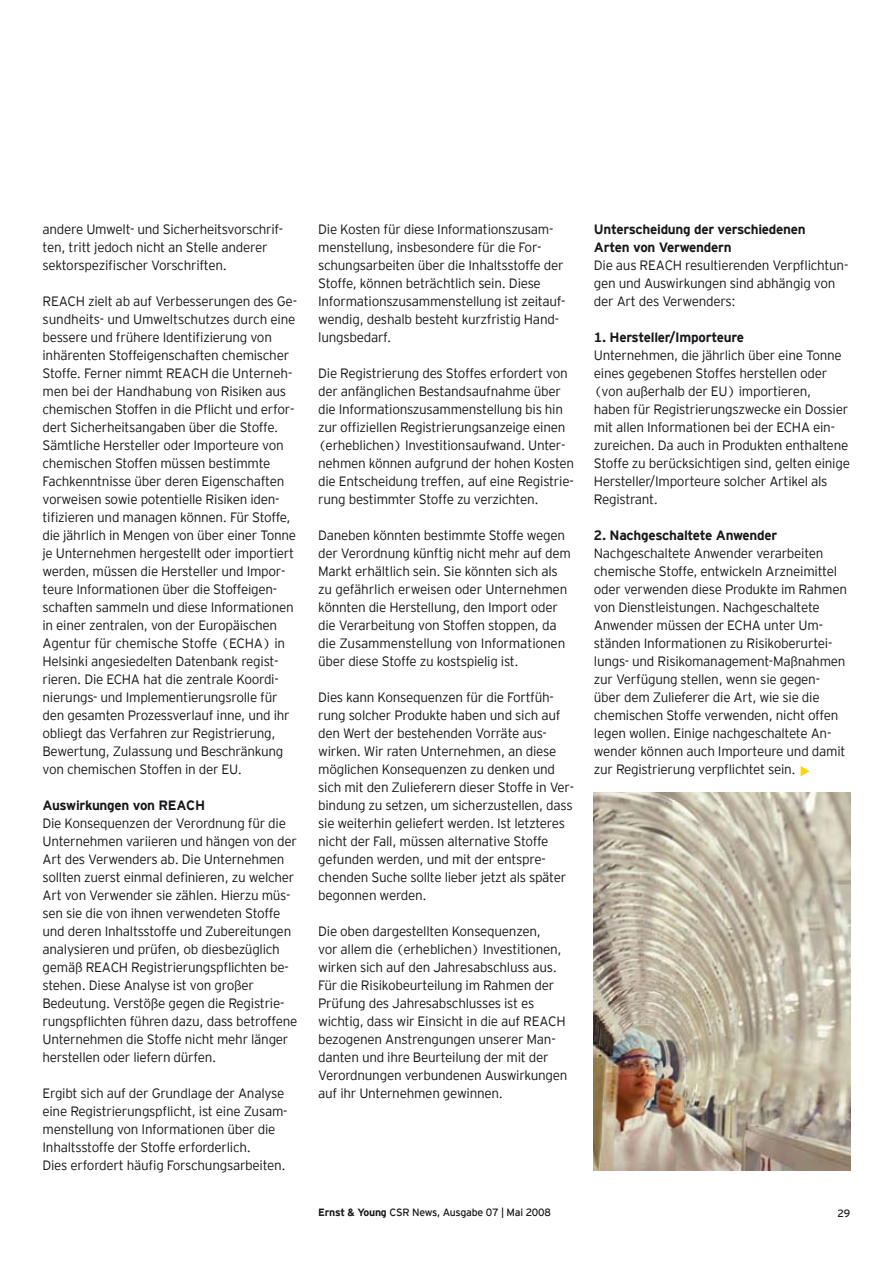
<style>
.page{position:relative;width:893px;height:1263px;background:#fff}
.page>*{position:absolute;margin:0;border:0;box-sizing:border-box;transform-origin:0 0}
.t1{font:300 30px "EY Interstate";color:#ffd500}
.t2{font:300 13.5px/18px "EY Interstate";letter-spacing:-.02em;color:#1a171b}
.t3{font:700 13.5px/18px "EY Interstate";letter-spacing:-.02em;color:#1a171b}
.t4{font:10.5px "EY Interstate";letter-spacing:-.02em;color:#1a171b}
.s1{font-weight:700}
</style>
<div class="page">
<img style="left:594px;top:792px;width:256px;height:378px">
<p class="t2" style="left:43px;top:219px;width:242px">andere Umwelt- und Sicherheitsvorschrif&shy;ten, tritt jedoch nicht an Stelle anderer sektorspezifischer Vorschriften.</p>
<p class="t2" style="left:43px;top:291px;width:256px">REACH zielt ab auf Verbesserungen des Ge&shy;sundheits- und Umweltschutzes durch eine bessere und frühere Identifizierung von inhärenten Stoffeigenschaften chemischer Stoffe. Ferner nimmt REACH die Unterneh&shy;men bei der Handhabung von Risiken aus chemischen Stoffen in die Pflicht und erfor&shy;dert Sicherheitsangaben über die Stoffe.<br>Sämtliche Hersteller oder Importeure von chemischen Stoffen müssen bestimmte Fachkenntnisse über deren Eigenschaften vorweisen sowie potentielle Risiken iden&shy;tifizieren und managen können. Für Stoffe, die jährlich in Mengen von über einer Tonne je Unternehmen hergestellt oder importiert werden, müssen die Hersteller und Impor&shy;teure Informationen über die Stoffeigen&shy;schaften sammeln und diese Informationen in einer zentralen, von der Europäischen Agentur für chemische Stoffe (ECHA) in Helsinki angesiedelten Datenbank regist&shy;rieren. Die ECHA hat die zentrale Koordi&shy;nierungs- und Implementierungsrolle für den gesamten Prozessverlauf inne, und ihr obliegt das Verfahren zur Registrierung, Bewertung, Zulassung und Beschränkung von chemischen Stoffen in der EU.</p>
<p class="t3" style="left:43px;top:795px;width:164px">Auswirkungen von REACH</p>
<p class="t2" style="left:43px;top:813px;width:256px">Die Konsequenzen der Verordnung für die Unternehmen variieren und hängen von der Art des Verwenders ab. Die Unternehmen sollten zuerst einmal definieren, zu welcher Art von Verwender sie zählen. Hierzu müs&shy;sen sie die von ihnen verwendeten Stoffe und deren Inhaltsstoffe und Zubereitungen analysieren und prüfen, ob diesbezüglich gemäß REACH Registrierungspflichten be&shy;stehen. Diese Analyse ist von großer Bedeutung. Verstöße gegen die Registrie&shy;rungspflichten führen dazu, dass betroffene Unternehmen die Stoffe nicht mehr länger herstellen oder liefern dürfen.</p>
<p class="t2" style="left:43px;top:1083px;width:246px">Ergibt sich auf der Grundlage der Analyse eine Registrierungspflicht, ist eine Zusam&shy;menstellung von Informationen über die Inhaltsstoffe der Stoffe erforderlich.<br>Dies erfordert häufig Forschungsarbeiten.</p>
<p class="t2" style="left:318px;top:219px;width:249px">Die Kosten für diese Informationszusam&shy;menstellung, insbesondere für die For&shy;schungsarbeiten über die Inhaltsstoffe der Stoffe, können beträchtlich sein. Diese Informationszusammenstellung ist zeitauf&shy;wendig, deshalb besteht kurzfristig Hand&shy;lungsbedarf.</p>
<p class="t2" style="left:318px;top:363px;width:257px">Die Registrierung des Stoffes erfordert von der anfänglichen Bestandsaufnahme über die Informationszusammenstellung bis hin zur offiziellen Registrierungsanzeige einen (erheblichen) Investitionsaufwand. Unter&shy;nehmen können aufgrund der hohen Kosten die Entscheidung treffen, auf eine Registrie&shy;rung bestimmter Stoffe zu verzichten.</p>
<p class="t2" style="left:318px;top:525px;width:254px">Daneben könnten bestimmte Stoffe wegen der Verordnung künftig nicht mehr auf dem Markt erhältlich sein. Sie könnten sich als zu gefährlich erweisen oder Unternehmen könnten die Herstellung, den Import oder die Verarbeitung von Stoffen stoppen, da die Zusammenstellung von Informationen über diese Stoffe zu kostspielig ist.</p>
<p class="t2" style="left:318px;top:687px;width:258px">Dies kann Konsequenzen für die Fortfüh&shy;rung solcher Produkte haben und sich auf den Wert der bestehenden Vorräte aus&shy;wirken. Wir raten Unternehmen, an diese möglichen Konsequenzen zu denken und sich mit den Zulieferern dieser Stoffe in Ver&shy;bindung zu setzen, um sicherzustellen, dass sie weiterhin geliefert werden. Ist letzteres nicht der Fall, müssen alternative Stoffe gefunden werden, und mit der entspre&shy;chenden Suche sollte lieber jetzt als später begonnen werden.</p>
<p class="t2" style="left:318px;top:921px;width:251px">Die oben dargestellten Konsequenzen,<br>vor allem die (erheblichen) Investitionen, wirken sich auf den Jahresabschluss aus.<br>Für die Risikobeurteilung im Rahmen der Prüfung des Jahresabschlusses ist es wichtig, dass wir Einsicht in die auf REACH bezogenen Anstrengungen unserer Man&shy;danten und ihre Beurteilung der mit der Verordnungen verbundenen Auswirkungen auf ihr Unternehmen gewinnen.</p>
<p class="t3" style="left:594px;top:219px;width:213px">Unterscheidung der verschiedenen<br>Arten von Verwendern</p>
<p class="t2" style="left:594px;top:255px;width:256px">Die aus REACH resultierenden Verpflichtun&shy;gen und Auswirkungen sind abhängig von der Art des Verwenders:</p>
<p class="t3" style="left:594px;top:327px;width:152px">1. Hersteller/Importeure</p>
<p class="t2" style="left:594px;top:345px;width:258px">Unternehmen, die jährlich über eine Tonne eines gegebenen Stoffes herstellen oder (von außerhalb der EU) importieren, haben für Registrierungszwecke ein Dossier mit allen Informationen bei der ECHA ein&shy;zureichen. Da auch in Produkten enthaltene Stoffe zu berücksichtigen sind, gelten einige Hersteller/Importeure solcher Artikel als Registrant.</p>
<p class="t3" style="left:594px;top:525px;width:185px">2. Nachgeschaltete Anwender</p>
<p class="t2" style="left:594px;top:543px;width:255px">Nachgeschaltete Anwender verarbeiten chemische Stoffe, entwickeln Arzneimittel oder verwenden diese Produkte im Rahmen von Dienstleistungen. Nachgeschaltete Anwender müssen der ECHA unter Um&shy;ständen Informationen zu Risikoberurtei&shy;lungs- und Risikomanagement-Maßnahmen zur Verfügung stellen, wenn sie gegen-- über dem Zulieferer die Art, wie sie die chemischen Stoffe verwenden, nicht offen legen wollen. Einige nachgeschaltete An&shy;wender können auch Importeure und damit zur Registrierung verpflichtet sein.</p>
<h1 class="t1" style="left:799px;top:750px;width:14px">•</h1>
<p class="t4" style="left:318px;top:1204px;width:234px"><span class="s1">Ernst &amp; Young</span> CSR News, Ausgabe 07 | Mai 2008</p>
<p class="t4" style="left:838px;top:1206px;width:14px">29</p>
</div>
